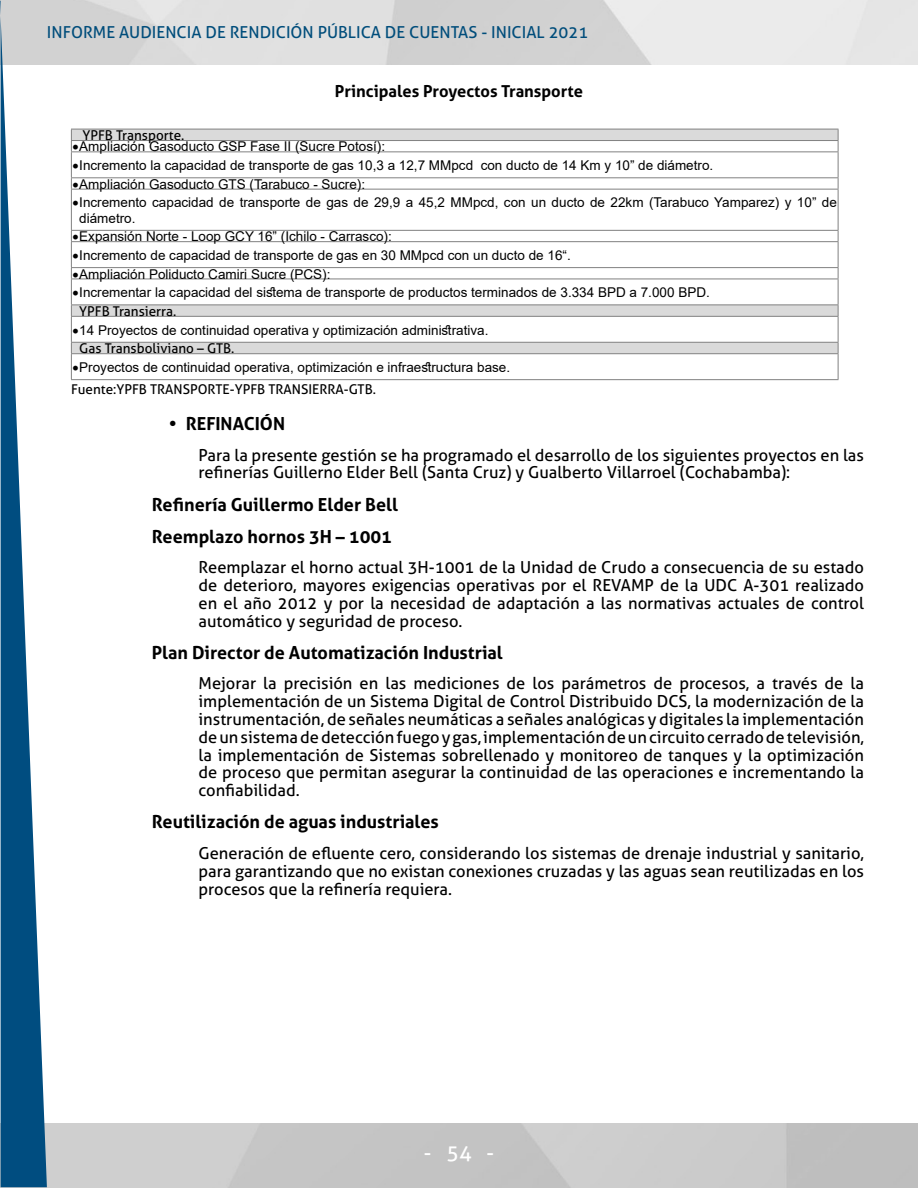
<style>
.page{position:relative;width:918px;height:1188px;background:#fff}
.page>*{position:absolute;margin:0;border:0;box-sizing:border-box;transform-origin:0 0}
.t1{font:21px "Aller";color:#fff}
.t2{font:700 18px/32.2px "Aller";color:#000}
.t3{font:16.5px/17.9px "Aller";color:#000;text-align:justify}
.t4{font:16.5px "Aller";color:#004d7b}
.t5{font:700 16.5px "Aller";color:#000}
.t6{font:13.5px/16.2px "Arial";color:#000}
.t7{font:13.5px "Aller";color:#000}
</style>
<div class="page">
<svg style="left:0;top:1px;width:47px;height:1186px"></svg>
<svg style="left:72px;top:130px;width:766px;height:223px"></svg>
<hr style="left:71px;top:129px;width:767px;height:1px;background:#818181">
<hr style="left:71px;top:140px;width:767px;height:1px;background:#818181">
<hr style="left:71px;top:151px;width:767px;height:1px;background:#818181">
<hr style="left:71px;top:177px;width:767px;height:1px;background:#818181">
<svg style="left:71px;top:129px;width:1px;height:60px"></svg>
<svg style="left:838px;top:129px;width:1px;height:60px"></svg>
<hr style="left:71px;top:189px;width:767px;height:1px;background:#818181">
<hr style="left:71px;top:190px;width:1px;height:40px;background:#818181">
<hr style="left:838px;top:190px;width:1px;height:40px;background:#818181">
<hr style="left:71px;top:230px;width:767px;height:1px;background:#818181">
<hr style="left:71px;top:241px;width:767px;height:1px;background:#818181">
<hr style="left:71px;top:267px;width:767px;height:1px;background:#818181">
<hr style="left:71px;top:279px;width:767px;height:1px;background:#818181">
<hr style="left:71px;top:305px;width:767px;height:1px;background:#818181">
<hr style="left:71px;top:316px;width:767px;height:1px;background:#818181">
<hr style="left:71px;top:342px;width:767px;height:1px;background:#818181">
<hr style="left:71px;top:353px;width:767px;height:1px;background:#818181">
<svg style="left:71px;top:231px;width:1px;height:148px"></svg>
<svg style="left:838px;top:231px;width:1px;height:148px"></svg>
<hr style="left:71px;top:379px;width:767px;height:1px;background:#818181">
<p class="t4" style="left:47px;top:23px;width:543px">INFORME AUDIENCIA DE RENDICIÓN PÚBLICA DE CUENTAS - INICIAL 2021</p>
<p class="t5" style="left:335px;top:81px;width:250px">Principales Proyectos Transporte</p>
<p class="t7" style="left:82px;top:127px;width:103px">YPFB Transporte.</p>
<p class="t6" style="left:73px;top:139px;width:314px">•Ampliación Gasoducto GSP Fase II (Sucre Potosí):</p>
<p class="t6" style="left:73px;top:157px;width:642px">•Incremento la capacidad de transporte de gas 10,3 a 12,7 MMpcd con ducto de 14 Km y 10” de diámetro.</p>
<p class="t6" style="left:73px;top:176px;width:294px">•Ampliación Gasoducto GTS (Tarabuco - Sucre):</p>
<p class="t6" style="left:79px;top:194px;width:759px;text-indent:-7px">•Incremento capacidad de transporte de gas de 29,9 a 45,2 MMpcd, con un ducto de 22km (Tarabuco Yamparez) y 10” de diámetro.</p>
<p class="t6" style="left:73px;top:228px;width:321px">•Expansión Norte - Loop GCY 16” (Ichilo - Carrasco):</p>
<p class="t6" style="left:73px;top:247px;width:500px">•Incremento de capacidad de transporte de gas en 30 MMpcd con un ducto de 16“.</p>
<p class="t6" style="left:73px;top:266px;width:260px">•Ampliación Poliducto Camiri Sucre (PCS):</p>
<p class="t6" style="left:73px;top:284px;width:639px">•Incrementar la capacidad del sistema de transporte de productos terminados de 3.334 BPD a 7.000 BPD.</p>
<p class="t7" style="left:79px;top:303px;width:99px">YPFB Transierra.</p>
<p class="t6" style="left:73px;top:322px;width:417px">•14 Proyectos de continuidad operativa y optimización administrativa.</p>
<p class="t7" style="left:79px;top:340px;width:157px">Gas Transboliviano – GTB.</p>
<p class="t6" style="left:73px;top:359px;width:439px">•Proyectos de continuidad operativa, optimización e infraestructura base.</p>
<p class="t7" style="left:71px;top:381px;width:307px">Fuente:YPFB TRANSPORTE-YPFB TRANSIERRA-GTB.</p>
<p class="t2" style="left:169px;top:407px;width:118px">• REFINACIÓN</p>
<p class="t3" style="left:199px;top:446px;width:667px">Para la presente gestión se ha programado el desarrollo de los siguientes proyectos en las refinerías Guillerno Elder Bell (Santa Cruz) y Gualberto Villarroel (Cochabamba):</p>
<p class="t2" style="left:152px;top:488px;width:248px">Refinería Guillermo Elder Bell<br>Reemplazo hornos 3H – 1001</p>
<p class="t3" style="left:199px;top:558px;width:667px">Reemplazar el horno actual 3H-1001 de la Unidad de Crudo a consecuencia de su estado de deterioro, mayores exigencias operativas por el REVAMP de la UDC A-301 realizado en el año 2012 y por la necesidad de adaptación a las normativas actuales de control automático y seguridad de proceso.</p>
<p class="t2" style="left:152px;top:636px;width:352px">Plan Director de Automatización Industrial</p>
<p class="t3" style="left:199px;top:675px;width:667px">Mejorar la precisión en las mediciones de los parámetros de procesos, a través de la implementación de un Sistema Digital de Control Distribuido DCS, la modernización de la instrumentación, de señales neumáticas a señales analógicas y digitales la implementación de un sistema de detección fuego y gas, implementación de un circuito cerrado de televisión, la implementación de Sistemas sobrellenado y monitoreo de tanques y la optimización de proceso que permitan asegurar la continuidad de las operaciones e incrementando la confiabilidad.</p>
<p class="t2" style="left:152px;top:806px;width:289px">Reutilización de aguas industriales</p>
<p class="t3" style="left:199px;top:844px;width:667px">Generación de efluente cero, considerando los sistemas de drenaje industrial y sanitario, para garantizando que no existan conexiones cruzadas y las aguas sean reutilizadas en los procesos que la refinería requiera.</p>
<p class="t1" style="left:424px;top:1140px;width:72px">- 54 -</p>
</div>
